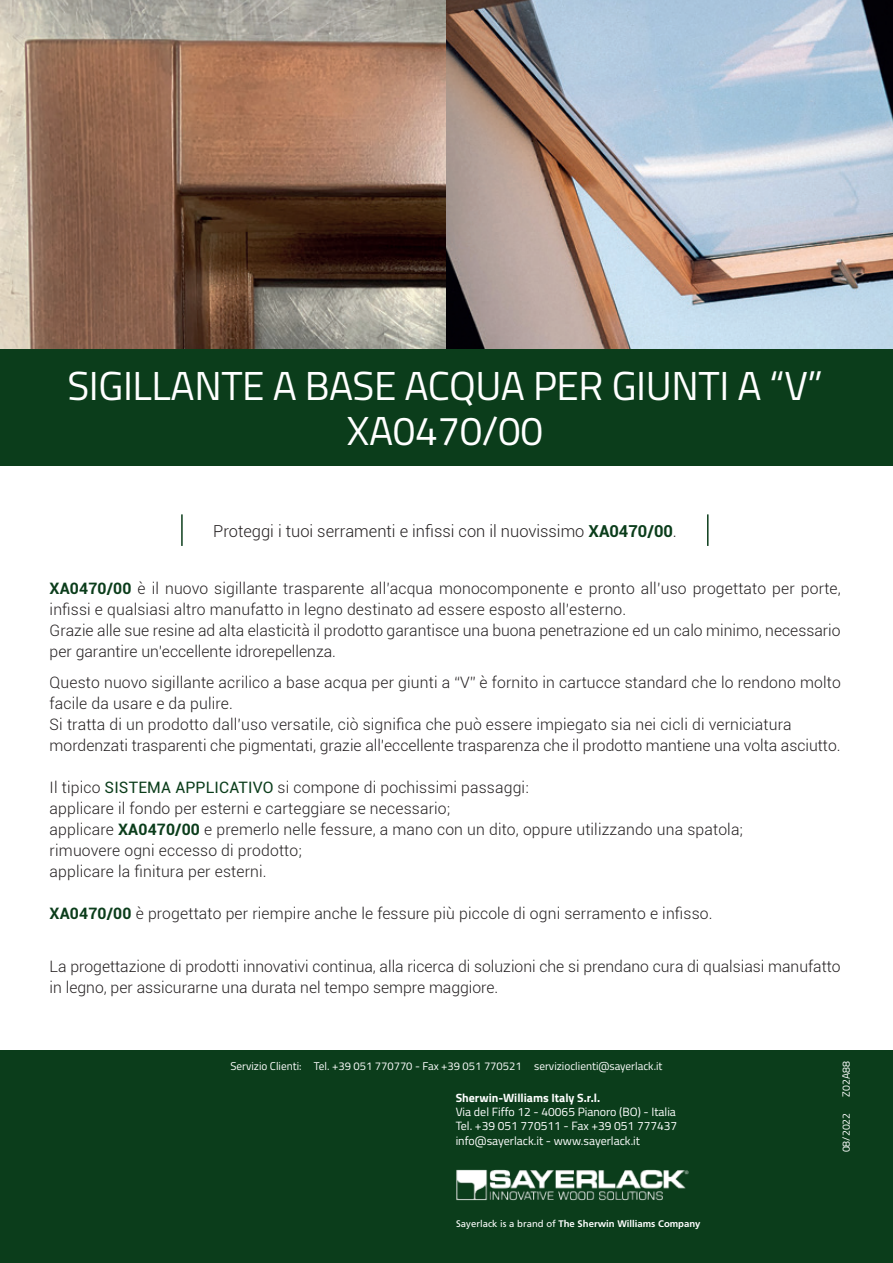
<style>
.page{position:relative;width:893px;height:1263px;background:#fff}
.page>*{position:absolute;margin:0;border:0;box-sizing:border-box;transform-origin:0 0}
.t1{font:40.5px/45px "Titillium";letter-spacing:-.01em;color:#fff;text-align:center}
.t2{font:300 16.5px "Roboto";color:#231f20}
.t3{font:300 15.75px/21px "Roboto";letter-spacing:.01em;color:#231f20}
.t4{font:12px/14.4px "Titillium";color:#fff;text-align:justify}
.t5{font:700 12px "Titillium";color:#fff}
.t6{font:11.25px "Titillium";color:#fff}
.t7{font:10.5px "Titillium";color:#fff}
.t8{font:700 9.6px "Frutiger LT Std";color:#fff}
.s1{font-weight:700;color:#0b3d1b}
.s2{font-weight:400;color:#0b3d1b}
.s3{font-weight:400}
</style>
<div class="page">
<div style="left:0;top:1050px;width:893px;height:213px;background:#0b3d1b"></div>
<img style="left:0;top:0;width:893px;height:349px">
<div style="left:0;top:349px;width:893px;height:116px;background:#0b3d1b"></div>
<img style="left:456px;top:1169px;width:233px;height:31px">
<hr style="left:181px;top:514px;width:2px;height:32px;background:#0b3d1b">
<hr style="left:707px;top:514px;width:1px;height:32px;background:#0b3d1b">
<h1 class="t1" style="left:67px;top:361px;width:757px">SIGILLANTE A BASE ACQUA PER GIUNTI A “V”<br>XA0470/00</h1>
<p class="t2" style="left:213px;top:519px;width:465px">Proteggi i tuoi serramenti e infissi con il nuovissimo <span class="s1">XA0470/00</span>.</p>
<p class="t3" style="left:50px;top:577px;width:793px"><span class="s1">XA0470/00</span> è il nuovo sigillante trasparente all’acqua monocomponente e pronto all’uso progettato per porte, infissi e qualsiasi altro manufatto in legno destinato ad essere esposto all’esterno.<br>Grazie alle sue resine ad alta elasticità il prodotto garantisce una buona penetrazione ed un calo minimo, necessario per garantire un’eccellente idrorepellenza.</p>
<p class="t3" style="left:50px;top:672px;width:793px">Questo nuovo sigillante acrilico a base acqua per giunti a “V” è fornito in cartucce standard che lo rendono molto facile da usare e da pulire.<br>Si tratta di un prodotto dall’uso versatile, ciò significa che può essere impiegato sia nei cicli di verniciatura mordenzati trasparenti che pigmentati, grazie all’eccellente trasparenza che il prodotto mantiene una volta asciutto.</p>
<p class="t3" style="left:50px;top:777px;width:695px">Il tipico <span class="s2">SISTEMA APPLICATIVO</span> si compone di pochissimi passaggi:<br>applicare il fondo per esterni e carteggiare se necessario;<br>applicare <span class="s1">XA0470/00</span> e premerlo nelle fessure, a mano con un dito, oppure utilizzando una spatola; rimuovere ogni eccesso di prodotto;<br>applicare la finitura per esterni.</p>
<p class="t3" style="left:50px;top:903px;width:664px"><span class="s1">XA0470/00</span> è progettato per riempire anche le fessure più piccole di ogni serramento e infisso.</p>
<p class="t3" style="left:50px;top:955px;width:792px">La progettazione di prodotti innovativi continua, alla ricerca di soluzioni che si prendano cura di qualsiasi manufatto in legno, per assicurarne una durata nel tempo sempre maggiore.</p>
<p class="t6" style="left:230px;top:1057px;width:434px">Servizio Clienti: Tel. +39 051 770770 - Fax +39 051 770521 servizioclienti@sayerlack.it</p>
<p class="t5" style="left:456px;top:1088px;width:146px">Sherwin-Williams Italy S.r.l.</p>
<p class="t4" style="left:456px;top:1104px;width:223px">Via del Fiffo 12 - 40065 Pianoro (BO) - Italia Tel. +39 051 770511 - Fax +39 051 777437 info@sayerlack.it - www.sayerlack.it</p>
<p class="t8" style="left:456px;top:1217px;width:246px"><span class="s3">Sayerlack is a brand of</span> The Sherwin Williams Company</p>
<p class="t7" style="left:838px;top:1096px;width:37px;rotate:-90deg">Z02A88</p>
<p class="t7" style="left:838px;top:1152px;width:41px;rotate:-90deg">08/2022</p>
</div>
